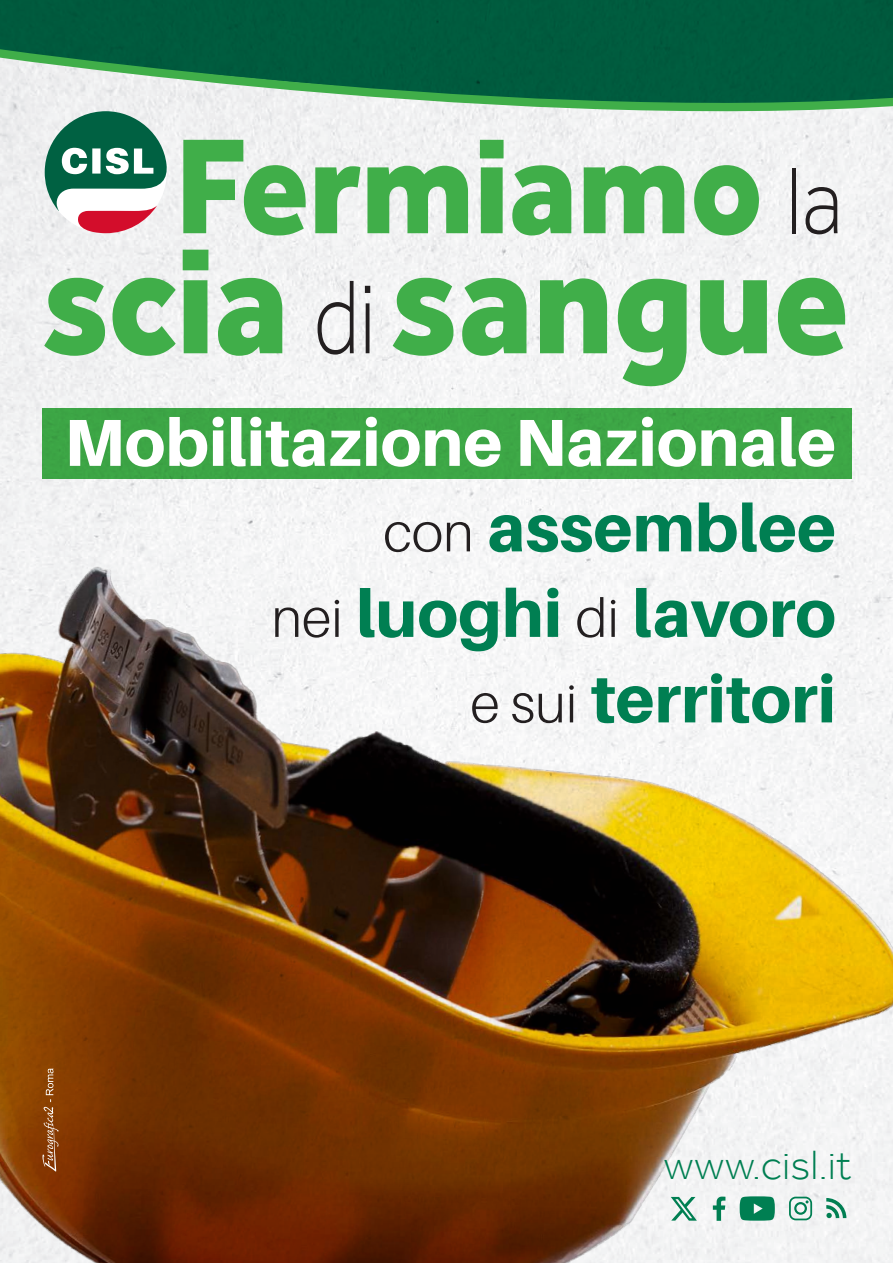
<style>
.page{position:relative;width:893px;height:1263px;background:#fff}
.page>*{position:absolute;margin:0;border:0;box-sizing:border-box;transform-origin:0 0}
.t1{font:800 155.4px "Effra";color:#40ae49;scale:.91 1}
.t2{font:800 140.1px "Effra";color:#40ae49;scale:.92 1}
.t3{font:800 66.45px/85.5px "Aileron";color:#007f52;text-align:right}
.t4{font:300 42px "Effra";color:#007f52}
.s1{font-weight:300;font-size:97.95px;color:#231f20}
.s2{font-weight:300;font-size:108.45px;color:#231f20}
.s3{color:#fff}
.s4{font-weight:300;font-size:54.15px;color:#231f20}
</style>
<div class="page">
<div style="left:0;top:141px;width:893px;height:410px;background:#f2f3f4"></div>
<div style="left:0;top:0;width:893px;height:41px;background:#005a3e"></div>
<img style="left:0;top:551px;width:893px;height:712px">
<svg style="left:0;top:41px;width:893px;height:100px"></svg>
<svg style="left:713px;top:1196px;width:12px;height:25px"></svg>
<svg style="left:740px;top:1196px;width:35px;height:25px"></svg>
<svg style="left:789px;top:1197px;width:23px;height:23px"></svg>
<svg style="left:826px;top:1198px;width:20px;height:20px"></svg>
<svg style="left:671px;top:1197px;width:26px;height:24px"></svg>
<div style="left:43px;top:408px;width:808px;height:71px;background:#3da646"></div>
<svg style="left:45px;top:111px;width:122px;height:122px"></svg>
<svg style="left:43px;top:1068px;width:16px;height:103px;background:#9b5b2a"></svg>
<h2 class="t2" style="left:176px;top:103px;width:727px">Fermiamo <span class="s1">la</span></h2>
<h1 class="t1" style="left:42px;top:209px;width:888px">scia <span class="s2">di</span> sangue</h1>
<p class="t3" style="left:64px;top:400px;width:773px"><span class="s3">Mobilitazione Nazionale </span><span class="s4">con</span> assemblee<br><span class="s4">nei</span> luoghi <span class="s4">di</span> lavoro<br><span class="s4">e sui</span> territori</p>
<p class="t4" style="left:664px;top:1139px;width:189px">www.cisl.it</p>
</div>
